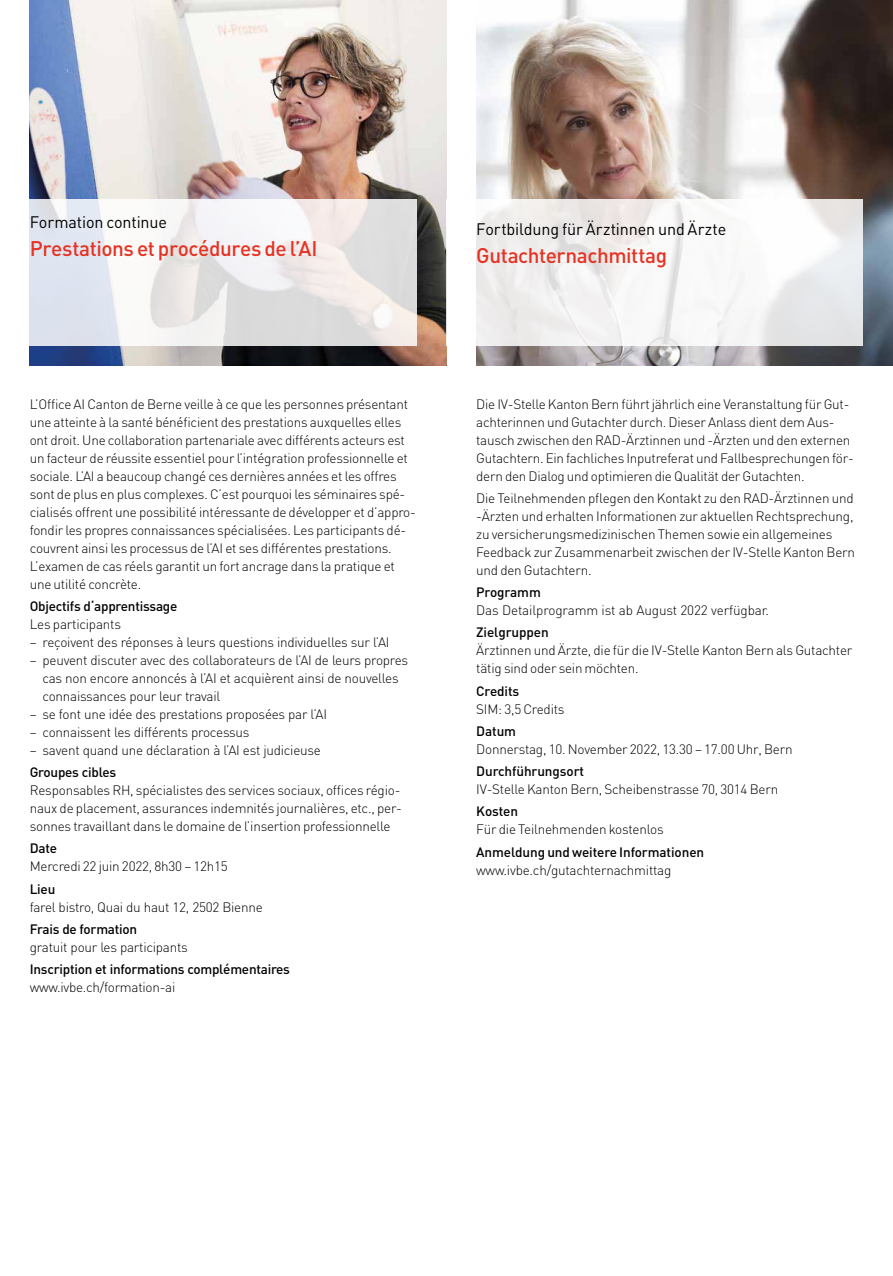
<style>
.page{position:relative;width:893px;height:1276px;background:#fff}
.page>*{position:absolute;margin:0;border:0;box-sizing:border-box;transform-origin:0 0}
.t1{font:500 21px "DIN";letter-spacing:-.02em;color:#e63323}
.t2{font:16.5px "DIN";letter-spacing:-.01em;color:#000}
.t3{font:300 13.5px/18px "DIN";letter-spacing:-.015em;color:#000}
.t4{font:500 13.5px "DIN";letter-spacing:-.015em;color:#000}
</style>
<div class="page">
<img style="left:30px;top:0;width:416px;height:365px">
<svg style="left:29px;top:199px;width:388px;height:146px"></svg>
<img style="left:476px;top:0;width:417px;height:365px">
<svg style="left:446px;top:199px;width:417px;height:146px;fill:#f4f2f3"></svg>
<p class="t2" style="left:30px;top:211px;width:139px">Formation continue</p>
<h1 class="t1" style="left:30px;top:235px;width:289px">Prestations et procédures de l’AI</h1>
<p class="t3" style="left:30px;top:394px;width:388px">L’Office AI Canton de Berne veille à ce que les personnes présentant une atteinte à la santé bénéficient des prestations auxquelles elles ont droit. Une collaboration partenariale avec différents acteurs est un facteur de réussite essentiel pour l’intégration professionnelle et sociale. L’AI a beaucoup changé ces dernières années et les offres sont de plus en plus complexes. C’est pourquoi les séminaires spé&shy;cialisés offrent une possibilité intéressante de développer et d’appro&shy;fondir les propres connaissances spécialisées. Les participants dé&shy;couvrent ainsi les processus de l’AI et ses différentes prestations.<br>L’examen de cas réels garantit un fort ancrage dans la pratique et une utilité concrète.</p>
<p class="t4" style="left:30px;top:597px;width:149px">Objectifs d‘apprentissage</p>
<p class="t3" style="left:30px;top:615px;width:93px">Les participants</p>
<p class="t3" style="left:30px;top:633px;width:361px">– reçoivent des réponses à leurs questions individuelles sur l’AI</p>
<p class="t3" style="left:43px;top:651px;width:367px;text-indent:-13px">– peuvent discuter avec des collaborateurs de l’AI de leurs propres cas non encore annoncés à l’AI et acquièrent ainsi de nouvelles connaissances pour leur travail</p>
<p class="t3" style="left:30px;top:705px;width:299px">– se font une idée des prestations proposées par l’AI</p>
<p class="t3" style="left:30px;top:723px;width:221px">– connaissent les différents processus</p>
<p class="t3" style="left:30px;top:741px;width:293px">– savent quand une déclaration à l’AI est judicieuse</p>
<p class="t4" style="left:30px;top:763px;width:88px">Groupes cibles</p>
<p class="t3" style="left:30px;top:781px;width:374px">Responsables RH, spécialistes des services sociaux, offices régio&shy;naux de placement, assurances indemnités journalières, etc., per&shy;sonnes travaillant dans le domaine de l’insertion professionnelle</p>
<p class="t4" style="left:30px;top:840px;width:29px">Date</p>
<p class="t3" style="left:30px;top:857px;width:200px">Mercredi 22 juin 2022, 8h30 – 12h15</p>
<p class="t4" style="left:30px;top:880px;width:27px">Lieu</p>
<p class="t3" style="left:30px;top:897px;width:234px">farel bistro, Quai du haut 12, 2502 Bienne</p>
<p class="t4" style="left:30px;top:920px;width:109px">Frais de formation</p>
<p class="t3" style="left:30px;top:938px;width:160px">gratuit pour les participants</p>
<p class="t4" style="left:30px;top:960px;width:262px">Inscription et informations complémentaires</p>
<p class="t3" style="left:30px;top:978px;width:147px">www.ivbe.ch/formation-ai</p>
<p class="t2" style="left:476px;top:218px;width:252px">Fortbildung für Ärztinnen und Ärzte</p>
<h1 class="t1" style="left:476px;top:242px;width:192px">Gutachternachmittag</h1>
<p class="t3" style="left:476px;top:394px;width:379px">Die IV-Stelle Kanton Bern führt jährlich eine Veranstaltung für Gut&shy;achterinnen und Gutachter durch. Dieser Anlass dient dem Aus&shy;tausch zwischen den RAD-Ärztinnen und -Ärzten und den externen Gutachtern. Ein fachliches Inputreferat und Fallbesprechungen för&shy;dern den Dialog und optimieren die Qualität der Gutachten.</p>
<p class="t3" style="left:476px;top:489px;width:380px">Die Teilnehmenden pflegen den Kontakt zu den RAD-Ärztinnen und -Ärzten und erhalten Informationen zur aktuellen Rechtsprechung, zu versicherungsmedizinischen Themen sowie ein allgemeines Feedback zur Zusammenarbeit zwischen der IV-Stelle Kanton Bern und den Gutachtern.</p>
<p class="t4" style="left:476px;top:583px;width:66px">Programm</p>
<p class="t3" style="left:476px;top:601px;width:294px">Das Detailprogramm ist ab August 2022 verfügbar.</p>
<p class="t4" style="left:476px;top:624px;width:74px">Zielgruppen</p>
<p class="t3" style="left:476px;top:641px;width:378px">Ärztinnen und Ärzte, die für die IV-Stelle Kanton Bern als Gutachter tätig sind oder sein möchten.</p>
<p class="t4" style="left:476px;top:682px;width:45px">Credits</p>
<p class="t3" style="left:476px;top:699px;width:90px">SIM: 3,5 Credits</p>
<p class="t4" style="left:476px;top:722px;width:41px">Datum</p>
<p class="t3" style="left:476px;top:740px;width:318px">Donnerstag, 10. November 2022, 13.30 – 17.00 Uhr, Bern</p>
<p class="t4" style="left:476px;top:762px;width:109px">Durchführungsort</p>
<p class="t3" style="left:476px;top:780px;width:304px">IV-Stelle Kanton Bern, Scheibenstrasse 70, 3014 Bern</p>
<p class="t4" style="left:476px;top:803px;width:43px">Kosten</p>
<p class="t3" style="left:476px;top:820px;width:189px">Für die Teilnehmenden kostenlos</p>
<p class="t4" style="left:476px;top:843px;width:229px">Anmeldung und weitere Informationen</p>
<p class="t3" style="left:476px;top:860px;width:197px">www.ivbe.ch/gutachternachmittag</p>
</div>
